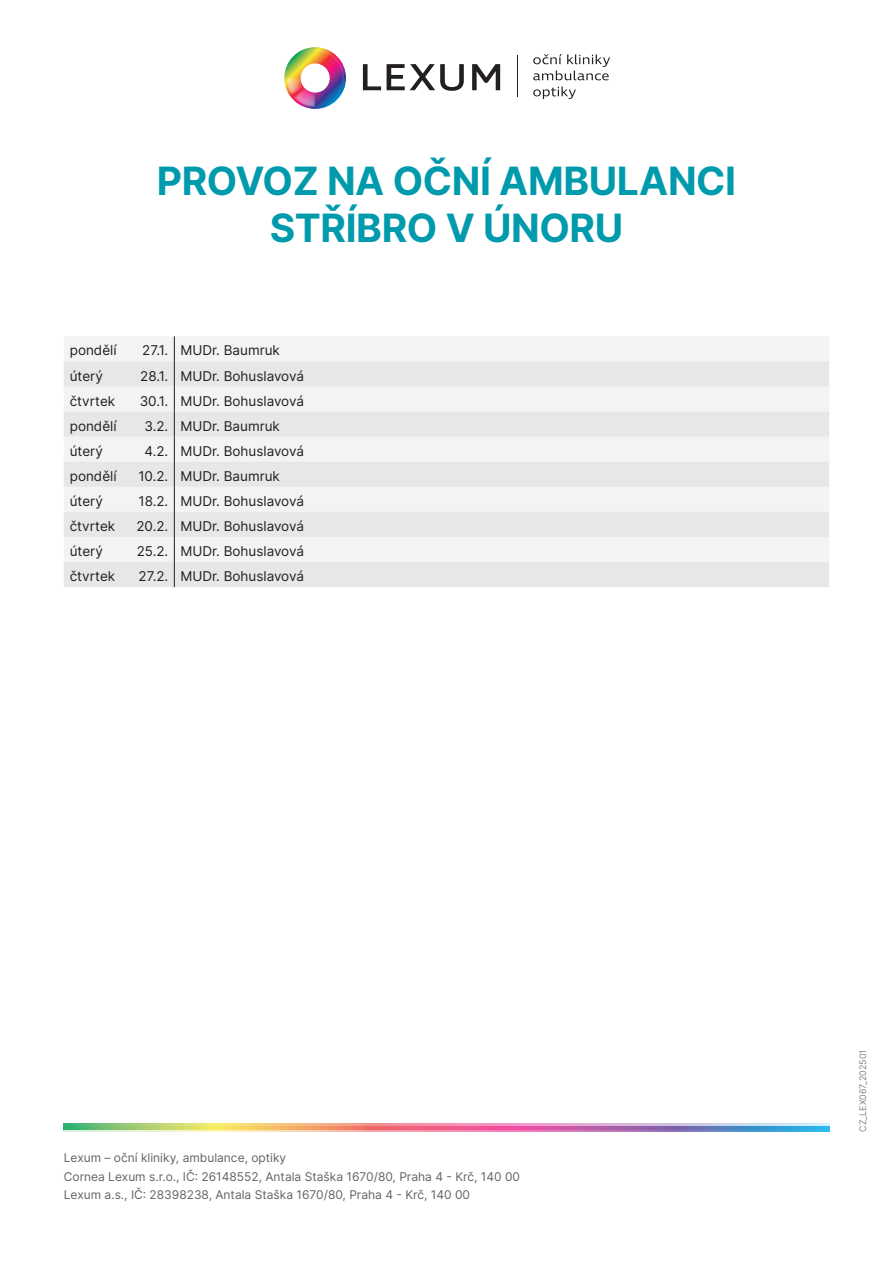
<style>
.page{position:relative;width:893px;height:1263px;background:#fff}
.page>*{position:absolute;margin:0;border:0;box-sizing:border-box;transform-origin:0 0}
.t1{font:700 39px "Inter";letter-spacing:-.01em;color:#009aad}
.t2{font:13.5px "Inter";color:#231f20}
.t3{font:12px/18.6px "Inter";color:#636366}
.t4{font:300 9px "Inter";color:#636366}
</style>
<div class="page">
<svg style="left:64px;top:1123px;width:765px;height:3px;background:#d8bcaf"></svg>
<svg style="left:64px;top:1126px;width:765px;height:6px;background:#ba979f"></svg>
<img style="left:284px;top:47px;width:62px;height:62px">
<svg style="left:363px;top:64px;width:137px;height:27px"></svg>
<hr style="left:517px;top:55px;width:1px;height:42px;background:#231f20">
<svg style="left:533px;top:54px;width:77px;height:26px"></svg>
<svg style="left:533px;top:87px;width:43px;height:12px"></svg>
<div style="left:64px;top:336px;width:765px;height:25px;background:#f2f3f4"></div>
<svg style="left:64px;top:361px;width:765px;height:226px;fill:#e6e7e9"></svg>
<svg style="left:174px;top:336px;width:1px;height:251px"></svg>
<p class="t1" style="left:157px;top:152px;width:581px">PROVOZ NA OČNÍ AMBULANCI</p>
<p class="t1" style="left:270px;top:199px;width:355px">STŘÍBRO V ÚNORU</p>
<p class="t2" style="left:70px;top:341px;width:48px">pondělí</p>
<p class="t2" style="left:142px;top:341px;width:28px">27.1.</p>
<p class="t2" style="left:180px;top:341px;width:101px">MUDr. Baumruk</p>
<p class="t2" style="left:70px;top:366px;width:35px">úterý</p>
<p class="t2" style="left:140px;top:366px;width:30px">28.1.</p>
<p class="t2" style="left:180px;top:366px;width:125px">MUDr. Bohuslavová</p>
<p class="t2" style="left:70px;top:391px;width:47px">čtvrtek</p>
<p class="t2" style="left:140px;top:391px;width:30px">30.1.</p>
<p class="t2" style="left:180px;top:391px;width:125px">MUDr. Bohuslavová</p>
<p class="t2" style="left:70px;top:416px;width:48px">pondělí</p>
<p class="t2" style="left:144px;top:416px;width:25px">3.2.</p>
<p class="t2" style="left:180px;top:416px;width:101px">MUDr. Baumruk</p>
<p class="t2" style="left:70px;top:441px;width:35px">úterý</p>
<p class="t2" style="left:145px;top:441px;width:25px">4.2.</p>
<p class="t2" style="left:180px;top:441px;width:125px">MUDr. Bohuslavová</p>
<p class="t2" style="left:70px;top:466px;width:48px">pondělí</p>
<p class="t2" style="left:138px;top:466px;width:31px">10.2.</p>
<p class="t2" style="left:180px;top:466px;width:101px">MUDr. Baumruk</p>
<p class="t2" style="left:70px;top:491px;width:35px">úterý</p>
<p class="t2" style="left:138px;top:491px;width:31px">18.2.</p>
<p class="t2" style="left:180px;top:491px;width:125px">MUDr. Bohuslavová</p>
<p class="t2" style="left:70px;top:516px;width:47px">čtvrtek</p>
<p class="t2" style="left:136px;top:516px;width:33px">20.2.</p>
<p class="t2" style="left:180px;top:516px;width:125px">MUDr. Bohuslavová</p>
<p class="t2" style="left:70px;top:541px;width:35px">úterý</p>
<p class="t2" style="left:137px;top:541px;width:33px">25.2.</p>
<p class="t2" style="left:180px;top:541px;width:125px">MUDr. Bohuslavová</p>
<p class="t2" style="left:70px;top:566px;width:47px">čtvrtek</p>
<p class="t2" style="left:139px;top:566px;width:31px">27.2.</p>
<p class="t2" style="left:180px;top:566px;width:125px">MUDr. Bohuslavová</p>
<p class="t3" style="left:64px;top:1148px;width:458px">Lexum – oční kliniky, ambulance, optiky<br>Cornea Lexum s.r.o., IČ: 26148552, Antala Staška 1670/80, Praha 4 - Krč, 140 00<br>Lexum a.s., IČ: 28398238, Antala Staška 1670/80, Praha 4 - Krč, 140 00</p>
<p class="t4" style="left:856px;top:1132px;width:84px;rotate:-90deg">CZ_LEX067_202501</p>
</div>
